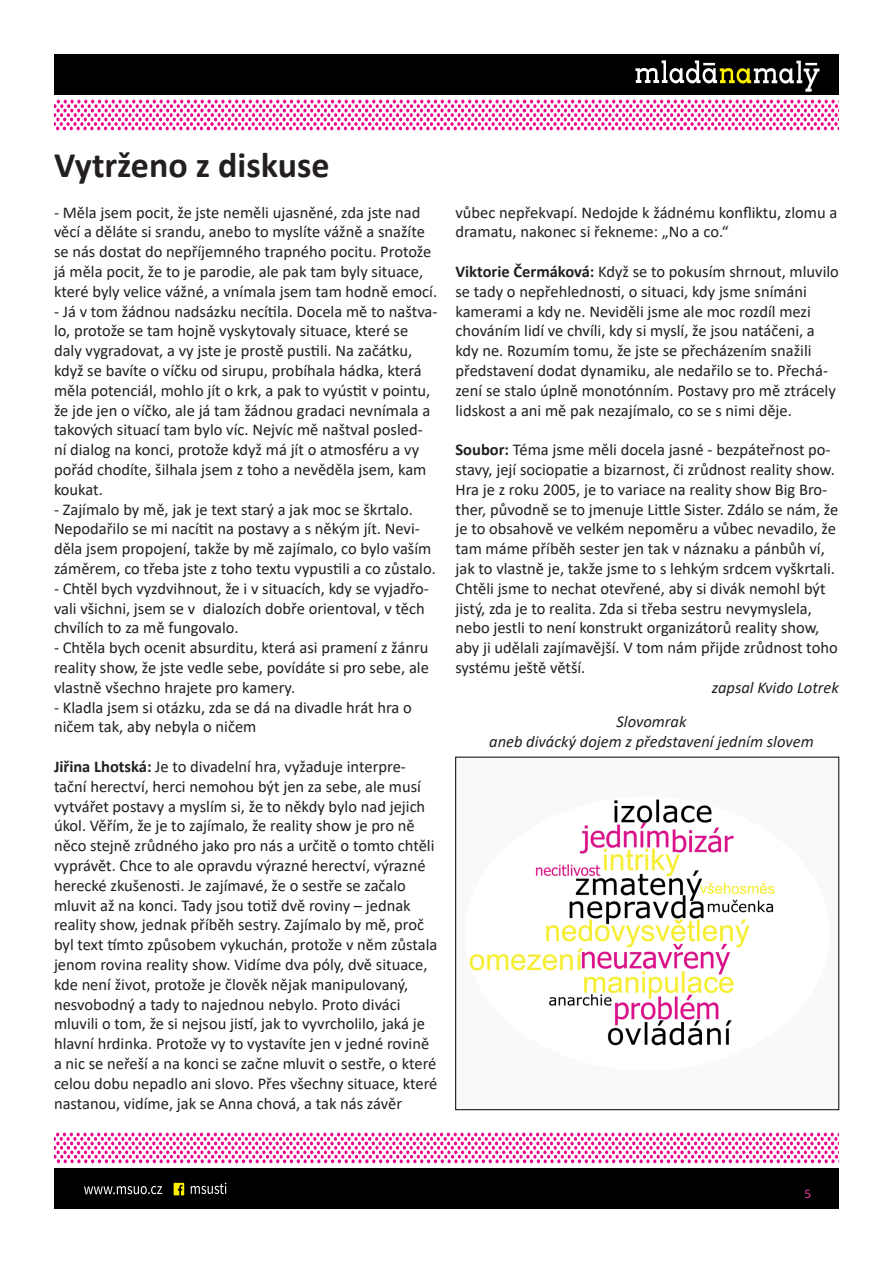
<style>
.page{position:relative;width:893px;height:1263px;background:#fff}
.page>*{position:absolute;margin:0;border:0;box-sizing:border-box;transform-origin:0 0}
.t1{font:700 36px "Calibri";color:#231f20}
.t2{font:16.5px/19.8px "Calibri";color:#231f20}
.t3{font:italic 16.5px/19.8px "Calibri";color:#231f20;text-align:center}
.t4{font:13.5px "Calibri";color:#df3495}
.s1{font-weight:700}
</style>
<div class="page">
<div style="left:54px;top:1169px;width:785px;height:40px;background:#000"></div>
<svg style="left:54px;top:1132px;width:785px;height:31px"></svg>
<svg style="left:84px;top:1182px;width:142px;height:13px"></svg>
<div style="left:54px;top:54px;width:785px;height:40px;background:#000"></div>
<svg style="left:54px;top:100px;width:785px;height:30px"></svg>
<svg style="left:635px;top:60px;width:184px;height:32px"></svg>
<img style="left:469px;top:799px;width:306px;height:247px">
<div style="left:455px;top:757px;width:384px;height:353px;border:1px solid #000001"></div>
<h1 class="t1" style="left:54px;top:140px;width:277px">Vytrženo z diskuse</h1>
<p class="t2" style="left:54px;top:202px;width:385px">- Měla jsem pocit, že jste neměli ujasněné, zda jste nad věcí a děláte si srandu, anebo to myslíte vážně a snažíte se nás dostat do nepříjemného trapného pocitu. Protože já měla pocit, že to je parodie, ale pak tam byly situace, které byly velice vážné, a vnímala jsem tam hodně emocí.</p>
<p class="t2" style="left:54px;top:301px;width:385px">- Já v tom žádnou nadsázku necítila. Docela mě to naštva&shy;lo, protože se tam hojně vyskytovaly situace, které se daly vygradovat, a vy jste je prostě pustili. Na začátku, když se bavíte o víčku od sirupu, probíhala hádka, která měla potenciál, mohlo jít o krk, a pak to vyústit v pointu, že jde jen o víčko, ale já tam žádnou gradaci nevnímala a takových situací tam bylo víc. Nejvíc mě naštval posled&shy;ní dialog na konci, protože když má jít o atmosféru a vy pořád chodíte, šilhala jsem z toho a nevěděla jsem, kam koukat.</p>
<p class="t2" style="left:54px;top:499px;width:383px">- Zajímalo by mě, jak je text starý a jak moc se škrtalo.<br>Nepodařilo se mi nacítit na postavy a s někým jít. Nevi&shy;děla jsem propojení, takže by mě zajímalo, co bylo vaším záměrem, co třeba jste z toho textu vypustili a co zůstalo.</p>
<p class="t2" style="left:54px;top:578px;width:376px">- Chtěl bych vyzdvihnout, že i v situacích, kdy se vyjadřo&shy;vali všichni, jsem se v dialozích dobře orientoval, v těch chvílích to za mě fungovalo.</p>
<p class="t2" style="left:54px;top:637px;width:376px;text-align:justify">- Chtěla bych ocenit absurditu, která asi pramení z žánru reality show, že jste vedle sebe, povídáte si pro sebe, ale vlastně všechno hrajete pro kamery.</p>
<p class="t2" style="left:54px;top:697px;width:359px">- Kladla jsem si otázku, zda se dá na divadle hrát hra o ničem tak, aby nebyla o ničem</p>
<p class="t2" style="left:54px;top:756px;width:385px"><span class="s1">Jiřina Lhotská:</span> Je to divadelní hra, vyžaduje interpre&shy;tační herectví, herci nemohou být jen za sebe, ale musí vytvářet postavy a myslím si, že to někdy bylo nad jejich úkol. Věřím, že je to zajímalo, že reality show je pro ně něco stejně zrůdného jako pro nás a určitě o tomto chtěli vyprávět. Chce to ale opravdu výrazné herectví, výrazné herecké zkušenosti. Je zajímavé, že o sestře se začalo mluvit až na konci. Tady jsou totiž dvě roviny – jednak reality show, jednak příběh sestry. Zajímalo by mě, proč byl text tímto způsobem vykuchán, protože v něm zůstala jenom rovina reality show. Vidíme dva póly, dvě situace, kde není život, protože je člověk nějak manipulovaný, nesvobodný a tady to najednou nebylo. Proto diváci mluvili o tom, že si nejsou jistí, jak to vyvrcholilo, jaká je hlavní hrdinka. Protože vy to vystavíte jen v jedné rovině a nic se neřeší a na konci se začne mluvit o sestře, o které celou dobu nepadlo ani slovo. Přes všechny situace, které nastanou, vidíme, jak se Anna chová, a tak nás závěr</p>
<p class="t2" style="left:455px;top:202px;width:383px">vůbec nepřekvapí. Nedojde k žádnému konfliktu, zlomu a dramatu, nakonec si řekneme: „No a co.“</p>
<p class="t2" style="left:455px;top:261px;width:385px"><span class="s1">Viktorie Čermáková:</span> Když se to pokusím shrnout, mluvilo se tady o nepřehlednosti, o situaci, kdy jsme snímáni kamerami a kdy ne. Neviděli jsme ale moc rozdíl mezi chováním lidí ve chvíli, kdy si myslí, že jsou natáčeni, a kdy ne. Rozumím tomu, že jste se přecházením snažili představení dodat dynamiku, ale nedařilo se to. Přechá&shy;zení se stalo úplně monotónním. Postavy pro mě ztrácely lidskost a ani mě pak nezajímalo, co se s nimi děje.</p>
<p class="t2" style="left:455px;top:439px;width:384px"><span class="s1">Soubor:</span> Téma jsme měli docela jasné - bezpáteřnost po&shy;stavy, její sociopatie a bizarnost, či zrůdnost reality show.<br>Hra je z roku 2005, je to variace na reality show Big Bro&shy;ther, původně se to jmenuje Little Sister. Zdálo se nám, že je to obsahově ve velkém nepoměru a vůbec nevadilo, že tam máme příběh sester jen tak v náznaku a pánbůh ví, jak to vlastně je, takže jsme to s lehkým srdcem vyškrtali.<br>Chtěli jsme to nechat otevřené, aby si divák nemohl být jistý, zda je to realita. Zda si třeba sestru nevymyslela, nebo jestli to není konstrukt organizátorů reality show, aby ji udělali zajímavější. V tom nám přijde zrůdnost toho systému ještě větší.</p>
<p class="t3" style="left:712px;top:677px;width:129px">zapsal Kvido Lotrek</p>
<p class="t3" style="left:489px;top:711px;width:326px">Slovomrak<br>aneb divácký dojem z představení jedním slovem</p>
<p class="t4" style="left:804px;top:1184px;width:8px">5</p>
</div>
